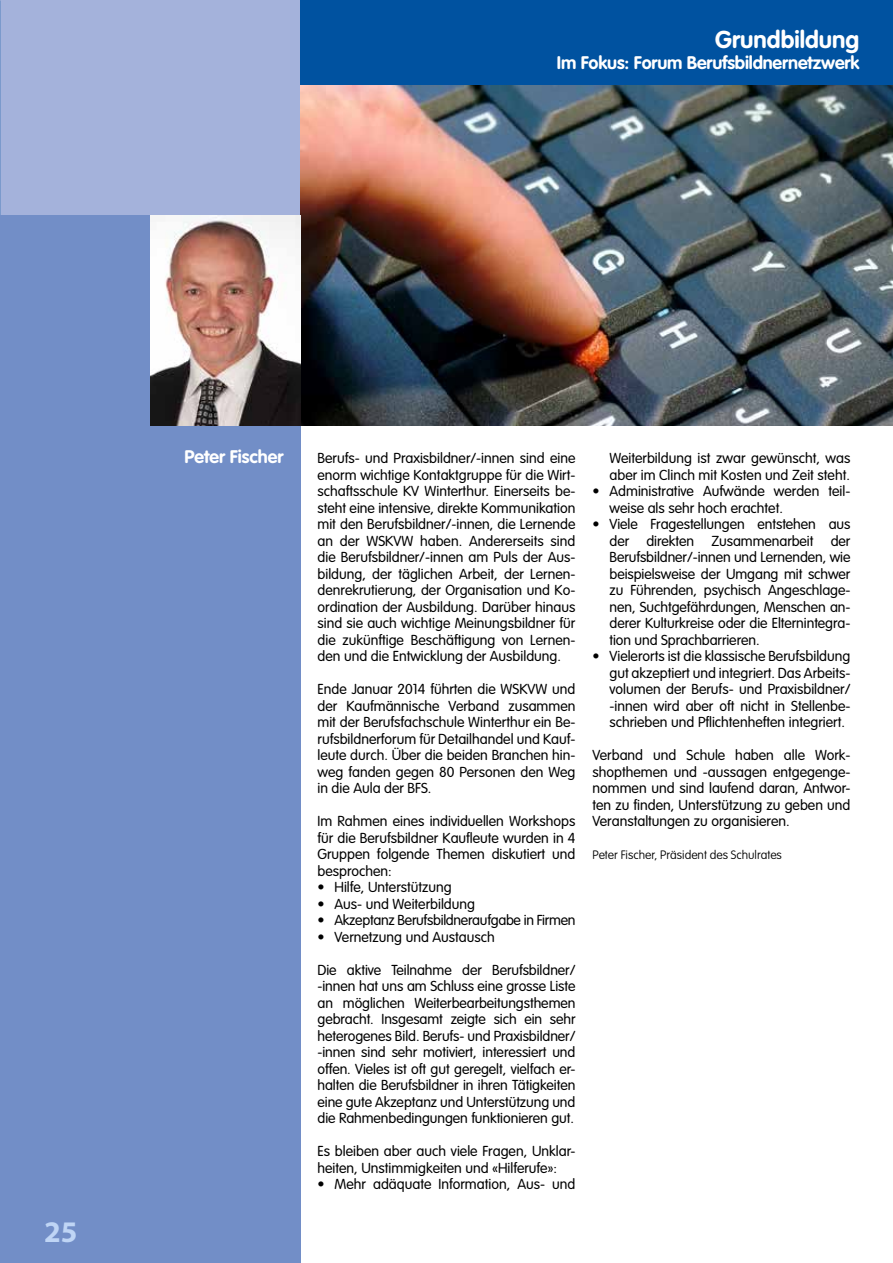
<style>
.page{position:relative;width:893px;height:1263px;background:#fff}
.page>*{position:absolute;margin:0;border:0;box-sizing:border-box;transform-origin:0 0}
.t1{font:700 30px "Myriad";color:#bfd5f5}
.t2{font:700 24px "VAG Rounded Std";color:#fff}
.t3{font:700 18px "VAG Rounded Std";letter-spacing:-.01em;color:#fff}
.t4{font:300 14.25px/16.5px "VAG Rounded Std";color:#000;text-align:justify}
.t5{font:300 14.25px "VAG Rounded Std";letter-spacing:-.02em;color:#000}
.t6{font:100 12px "VAG Rounded Std";color:#000}
</style>
<div class="page">
<div style="left:0;top:0;width:300px;height:425px;background:#a4b2db"></div>
<div style="left:300px;top:0;width:593px;height:85px;background:#0052a0"></div>
<div style="left:0;top:216px;width:300px;height:1047px;background:#728ec7"></div>
<img style="left:300px;top:85px;width:593px;height:340px">
<img style="left:150px;top:216px;width:150px;height:209px">
<h2 class="t2" style="left:715px;top:25px;width:146px">Grundbildung</h2>
<p class="t3" style="left:557px;top:52px;width:304px">Im Fokus: Forum Berufsbildnernetzwerk</p>
<h1 class="t1" style="left:44px;top:1216px;width:35px">25</h1>
<p class="t3" style="left:184px;top:446px;width:101px">Peter Fischer</p>
<p class="t4" style="left:317px;top:450px;width:259px">Berufs- und Praxisbildner/-innen sind eine enorm wichtige Kontaktgruppe für die Wirt&shy;schaftsschule KV Winterthur. Einerseits be&shy;steht eine intensive, direkte Kommunikation mit den Berufsbildner/-innen, die Lernende an der WSKVW haben. Andererseits sind die Berufsbildner/-innen am Puls der Aus&shy;bildung, der täglichen Arbeit, der Lernen&shy;denrekrutierung, der Organisation und Ko&shy;ordination der Ausbildung. Darüber hinaus sind sie auch wichtige Meinungsbildner für die zukünftige Beschäftigung von Lernen&shy;den und die Entwicklung der Ausbildung.</p>
<p class="t4" style="left:317px;top:681px;width:259px">Ende Januar 2014 führten die WSKVW und der Kaufmännische Verband zusammen mit der Berufsfachschule Winterthur ein Be&shy;rufsbildnerforum für Detailhandel und Kauf&shy;leute durch. Über die beiden Branchen hin&shy;weg fanden gegen 80 Personen den Weg in die Aula der BFS.</p>
<p class="t4" style="left:317px;top:813px;width:259px">Im Rahmen eines individuellen Workshops für die Berufsbildner Kaufleute wurden in 4<br>Gruppen folgende Themen diskutiert und besprochen:</p>
<p class="t4" style="left:317px;top:879px;width:136px">• Hilfe, Unterstützung</p>
<p class="t4" style="left:317px;top:896px;width:159px">• Aus- und Weiterbildung</p>
<p class="t5" style="left:317px;top:912px;width:259px">• Akzeptanz Berufsbildneraufgabe in Firmen</p>
<p class="t4" style="left:317px;top:929px;width:179px">• Vernetzung und Austausch</p>
<p class="t4" style="left:317px;top:962px;width:259px">Die aktive Teilnahme der Berufsbildner/ -innen hat uns am Schluss eine grosse Liste an möglichen Weiterbearbeitungsthemen gebracht. Insgesamt zeigte sich ein sehr heterogenes Bild. Berufs- und Praxisbildner/ -innen sind sehr motiviert, interessiert und offen. Vieles ist oft gut geregelt, vielfach er&shy;halten die Berufsbildner in ihren Tätigkeiten eine gute Akzeptanz und Unterstützung und die Rahmenbedingungen funktionieren gut.</p>
<p class="t4" style="left:317px;top:1143px;width:259px">Es bleiben aber auch viele Fragen, Unklar&shy;heiten, Unstimmigkeiten und «Hilferufe»:</p>
<p class="t4" style="left:317px;top:1176px;width:259px">• Mehr adäquate Information, Aus- und</p>
<p class="t4" style="left:609px;top:450px;width:242px">Weiterbildung ist zwar gewünscht, was aber im Clinch mit Kosten und Zeit steht.</p>
<p class="t4" style="left:609px;top:483px;width:242px;text-indent:-17px">• Administrative Aufwände werden teil&shy;weise als sehr hoch erachtet.</p>
<p class="t4" style="left:609px;top:516px;width:242px;text-indent:-17px">• Viele Fragestellungen entstehen aus der direkten Zusammenarbeit der Berufsbildner/-innen und Lernenden, wie beispielsweise der Umgang mit schwer zu Führenden, psychisch Angeschlage&shy;nen, Suchtgefährdungen, Menschen an&shy;derer Kulturkreise oder die Elternintegra&shy;tion und Sprachbarrieren.</p>
<p class="t4" style="left:609px;top:648px;width:242px;text-indent:-17px">• Vielerorts ist die klassische Berufsbildung gut akzeptiert und integriert. Das Arbeits&shy;volumen der Berufs- und Praxisbildner/ -innen wird aber oft nicht in Stellenbe&shy;schrieben und Pflichtenheften integriert.</p>
<p class="t4" style="left:592px;top:747px;width:259px">Verband und Schule haben alle Work&shy;shopthemen und -aussagen entgegenge&shy;nommen und sind laufend daran, Antwor&shy;ten zu finden, Unterstützung zu geben und Veranstaltungen zu organisieren.</p>
<p class="t6" style="left:592px;top:848px;width:191px">Peter Fischer, Präsident des Schulrates</p>
</div>
